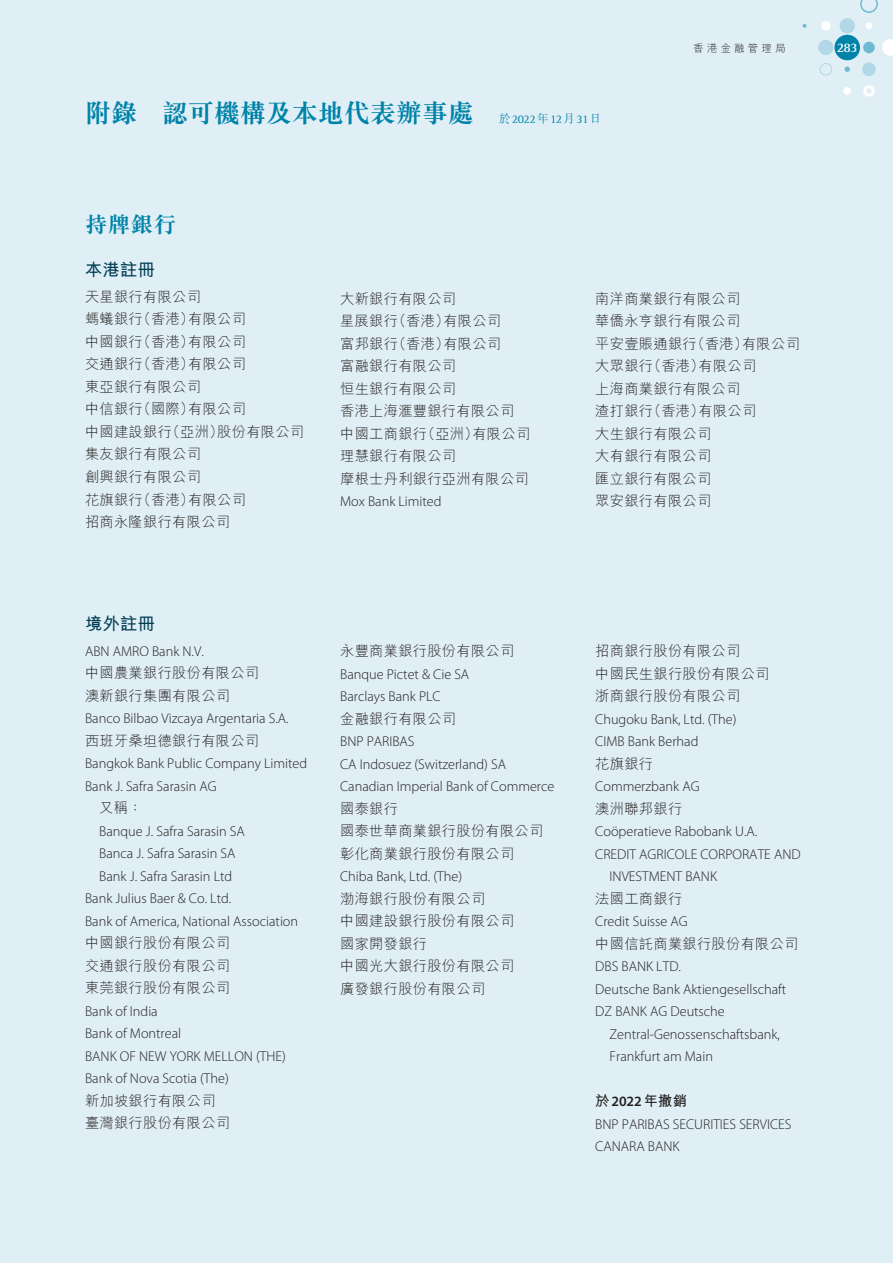
<style>
.page{position:relative;width:893px;height:1263px;background:#e0eff5}
.page>*{position:absolute;margin:0;border:0;box-sizing:border-box;transform-origin:0 0}
.t1{font:700 26.25px "M Sung HK";letter-spacing:-.01em;color:#0083a9}
.t2{font:700 22.5px "M Sung HK";color:#0083a9}
.t3{font:700 17.25px "M Hei HK";letter-spacing:.02em;color:#003e53}
.t4{font:300 14.25px/22.5px "Myriad Pro";color:#231f20}
.t5{font:300 14.25px "M Hei HK";letter-spacing:.02em;color:#231f20}
.t6{font:700 14.25px "M Hei HK";color:#231f20}
.t7{font:700 13.5px "Rotis Serif Std";color:#fff}
.t8{font:300 10.5px "M Hei HK";letter-spacing:.3em;color:#231f20}
.s1{font-weight:300;font-size:12px}
.s2{font-family:"Rotis Serif Std";font-weight:400;font-size:12px}
.s3{font-family:"M Hei HK"}
.s4{font-family:"Myriad Pro";font-weight:600}
</style>
<div class="page">
<div style="left:863px;top:42px;width:12px;height:11px;background:#70bbd4;border-radius:50%"></div>
<svg style="left:882px;top:39px;width:11px;height:17px"></svg>
<div style="left:863px;top:85px;width:12px;height:12px;border:3px solid #fff;border-radius:50%"></div>
<div style="left:818px;top:40px;width:15px;height:15px;background:#b2d8e7;border-radius:50%"></div>
<div style="left:840px;top:18px;width:15px;height:15px;background:#b2d8e7;border-radius:50%"></div>
<div style="left:821px;top:21px;width:10px;height:9px;background:#fff;border-radius:50%"></div>
<div style="left:866px;top:22px;width:6px;height:7px;background:#fff;border-radius:50%"></div>
<svg style="left:860px;top:0;width:18px;height:13px"></svg>
<div style="left:862px;top:62px;width:14px;height:14px;background:#b2d8e7;border-radius:50%"></div>
<svg style="left:844px;top:67px;width:6px;height:5px"></svg>
<svg style="left:802px;top:24px;width:4px;height:4px"></svg>
<div style="left:843px;top:87px;width:8px;height:8px;background:#fff;border-radius:50%"></div>
<div style="left:820px;top:63px;width:12px;height:12px;border:1px solid #b2d8e7;border-radius:50%"></div>
<div style="left:834px;top:35px;width:26px;height:25px;background:#0083a9;border-radius:50%"></div>
<h1 class="t1" style="left:85px;top:100px;width:518px">附錄 認可機構及本地代表辦事處 <span class="s1">於</span><span class="s2">2022</span><span class="s1">年</span><span class="s2">12</span><span class="s1">月</span><span class="s2">31</span><span class="s1">日</span></h1>
<p class="t8" style="left:693px;top:42px;width:94px">香港金融管理局</p>
<p class="t7" style="left:837px;top:40px;width:22px">283</p>
<h1 class="t2" style="left:85px;top:213px;width:93px">持牌銀行</h1>
<p class="t3" style="left:85px;top:258px;width:72px">本港註冊</p>
<p class="t5" style="left:85px;top:289px;width:117px">天星銀行有限公司</p>
<p class="t5" style="left:340px;top:291px;width:117px">大新銀行有限公司</p>
<p class="t5" style="left:595px;top:291px;width:147px">南洋商業銀行有限公司</p>
<p class="t5" style="left:85px;top:312px;width:163px">螞蟻銀行（香港）有限公司</p>
<p class="t5" style="left:340px;top:314px;width:163px">星展銀行（香港）有限公司</p>
<p class="t5" style="left:595px;top:314px;width:147px">華僑永亨銀行有限公司</p>
<p class="t5" style="left:85px;top:334px;width:163px">中國銀行（香港）有限公司</p>
<p class="t5" style="left:340px;top:336px;width:163px">富邦銀行（香港）有限公司</p>
<p class="t5" style="left:595px;top:336px;width:206px">平安壹賬通銀行（香港）有限公司</p>
<p class="t5" style="left:85px;top:357px;width:163px">交通銀行（香港）有限公司</p>
<p class="t5" style="left:340px;top:359px;width:117px">富融銀行有限公司</p>
<p class="t5" style="left:595px;top:359px;width:163px">大眾銀行（香港）有限公司</p>
<p class="t5" style="left:85px;top:379px;width:117px">東亞銀行有限公司</p>
<p class="t5" style="left:340px;top:381px;width:117px">恒生銀行有限公司</p>
<p class="t5" style="left:595px;top:381px;width:147px">上海商業銀行有限公司</p>
<p class="t5" style="left:85px;top:402px;width:163px">中信銀行（國際）有限公司</p>
<p class="t5" style="left:340px;top:404px;width:176px">香港上海滙豐銀行有限公司</p>
<p class="t5" style="left:595px;top:404px;width:163px">渣打銀行（香港）有限公司</p>
<p class="t5" style="left:85px;top:424px;width:221px">中國建設銀行（亞洲）股份有限公司</p>
<p class="t5" style="left:340px;top:426px;width:192px">中國工商銀行（亞洲）有限公司</p>
<p class="t5" style="left:595px;top:426px;width:117px">大生銀行有限公司</p>
<p class="t5" style="left:85px;top:447px;width:117px">集友銀行有限公司</p>
<p class="t5" style="left:340px;top:449px;width:117px">理慧銀行有限公司</p>
<p class="t5" style="left:595px;top:449px;width:117px">大有銀行有限公司</p>
<p class="t5" style="left:85px;top:469px;width:117px">創興銀行有限公司</p>
<p class="t5" style="left:340px;top:471px;width:190px">摩根士丹利銀行亞洲有限公司</p>
<p class="t5" style="left:595px;top:471px;width:117px">匯立銀行有限公司</p>
<p class="t5" style="left:85px;top:492px;width:163px">花旗銀行（香港）有限公司</p>
<p class="t4" style="left:340px;top:490px;width:103px">Mox Bank Limited</p>
<p class="t5" style="left:595px;top:494px;width:117px">眾安銀行有限公司</p>
<p class="t5" style="left:85px;top:514px;width:147px">招商永隆銀行有限公司</p>
<p class="t3" style="left:85px;top:611px;width:72px">境外註冊</p>
<p class="t4" style="left:85px;top:640px;width:120px">ABN AMRO Bank N.V.</p>
<p class="t5" style="left:340px;top:644px;width:176px">永豐商業銀行股份有限公司</p>
<p class="t5" style="left:595px;top:644px;width:147px">招商銀行股份有限公司</p>
<p class="t5" style="left:85px;top:666px;width:176px">中國農業銀行股份有限公司</p>
<p class="t4" style="left:340px;top:662px;width:131px">Banque Pictet &amp; Cie SA</p>
<p class="t5" style="left:595px;top:666px;width:176px">中國民生銀行股份有限公司</p>
<p class="t5" style="left:85px;top:688px;width:147px">澳新銀行集團有限公司</p>
<p class="t4" style="left:340px;top:685px;width:102px">Barclays Bank PLC</p>
<p class="t5" style="left:595px;top:689px;width:147px">浙商銀行股份有限公司</p>
<p class="t4" style="left:85px;top:707px;width:205px">Banco Bilbao Vizcaya Argentaria S.A.</p>
<p class="t5" style="left:340px;top:711px;width:117px">金融銀行有限公司</p>
<p class="t4" style="left:595px;top:707px;width:143px">Chugoku Bank, Ltd. (The)</p>
<p class="t5" style="left:85px;top:733px;width:176px">西班牙桑坦德銀行有限公司</p>
<p class="t4" style="left:340px;top:730px;width:76px">BNP PARIBAS</p>
<p class="t4" style="left:595px;top:730px;width:105px">CIMB Bank Berhad</p>
<p class="t4" style="left:85px;top:752px;width:224px">Bangkok Bank Public Company Limited</p>
<p class="t4" style="left:340px;top:752px;width:167px">CA Indosuez (Switzerland) SA</p>
<p class="t5" style="left:595px;top:756px;width:59px">花旗銀行</p>
<p class="t4" style="left:85px;top:775px;width:133px">Bank J. Safra Sarasin AG</p>
<p class="t4" style="left:340px;top:775px;width:216px">Canadian Imperial Bank of Commerce</p>
<p class="t4" style="left:595px;top:775px;width:106px">Commerzbank AG</p>
<p class="t5" style="left:99px;top:801px;width:45px">又稱：</p>
<p class="t5" style="left:340px;top:801px;width:59px">國泰銀行</p>
<p class="t5" style="left:595px;top:801px;width:88px">澳洲聯邦銀行</p>
<p class="t4" style="left:99px;top:820px;width:147px">Banque J. Safra Sarasin SA</p>
<p class="t5" style="left:340px;top:824px;width:205px">國泰世華商業銀行股份有限公司</p>
<p class="t4" style="left:595px;top:820px;width:163px">Coöperatieve Rabobank U.A.</p>
<p class="t4" style="left:99px;top:842px;width:138px">Banca J. Safra Sarasin SA</p>
<p class="t5" style="left:340px;top:846px;width:176px">彰化商業銀行股份有限公司</p>
<p class="t4" style="left:595px;top:842px;width:207px">CREDIT AGRICOLE CORPORATE AND</p>
<p class="t4" style="left:99px;top:865px;width:134px">Bank J. Safra Sarasin Ltd</p>
<p class="t4" style="left:340px;top:865px;width:123px">Chiba Bank, Ltd. (The)</p>
<p class="t4" style="left:610px;top:865px;width:109px">INVESTMENT BANK</p>
<p class="t4" style="left:85px;top:887px;width:148px">Bank Julius Baer &amp; Co. Ltd.</p>
<p class="t5" style="left:340px;top:891px;width:147px">渤海銀行股份有限公司</p>
<p class="t5" style="left:595px;top:891px;width:88px">法國工商銀行</p>
<p class="t4" style="left:85px;top:910px;width:215px">Bank of America, National Association</p>
<p class="t5" style="left:340px;top:914px;width:176px">中國建設銀行股份有限公司</p>
<p class="t4" style="left:595px;top:910px;width:94px">Credit Suisse AG</p>
<p class="t5" style="left:85px;top:936px;width:147px">中國銀行股份有限公司</p>
<p class="t5" style="left:340px;top:936px;width:88px">國家開發銀行</p>
<p class="t5" style="left:595px;top:936px;width:205px">中國信託商業銀行股份有限公司</p>
<p class="t5" style="left:85px;top:958px;width:147px">交通銀行股份有限公司</p>
<p class="t5" style="left:340px;top:959px;width:176px">中國光大銀行股份有限公司</p>
<p class="t4" style="left:595px;top:955px;width:87px">DBS BANK LTD.</p>
<p class="t5" style="left:85px;top:981px;width:147px">東莞銀行股份有限公司</p>
<p class="t5" style="left:340px;top:981px;width:147px">廣發銀行股份有限公司</p>
<p class="t4" style="left:595px;top:977px;width:193px">Deutsche Bank Aktiengesellschaft</p>
<p class="t4" style="left:85px;top:1000px;width:74px">Bank of India</p>
<p class="t4" style="left:595px;top:1000px;width:131px">DZ BANK AG Deutsche</p>
<p class="t4" style="left:85px;top:1022px;width:98px">Bank of Montreal</p>
<p class="t4" style="left:610px;top:1022px;width:172px">Zentral-Genossenschaftsbank,</p>
<p class="t4" style="left:85px;top:1045px;width:202px">BANK OF NEW YORK MELLON (THE)</p>
<p class="t4" style="left:610px;top:1045px;width:105px">Frankfurt am Main</p>
<p class="t4" style="left:85px;top:1067px;width:145px">Bank of Nova Scotia (The)<span class="s3">新加坡銀行有限公司</span></p>
<p class="t6" style="left:595px;top:1090px;width:93px">於<span class="s4">2022</span>年撤銷</p>
<p class="t5" style="left:85px;top:1116px;width:147px">臺灣銀行股份有限公司</p>
<p class="t4" style="left:595px;top:1112px;width:198px">BNP PARIBAS SECURITIES SERVICES<br>CANARA BANK</p>
</div>
